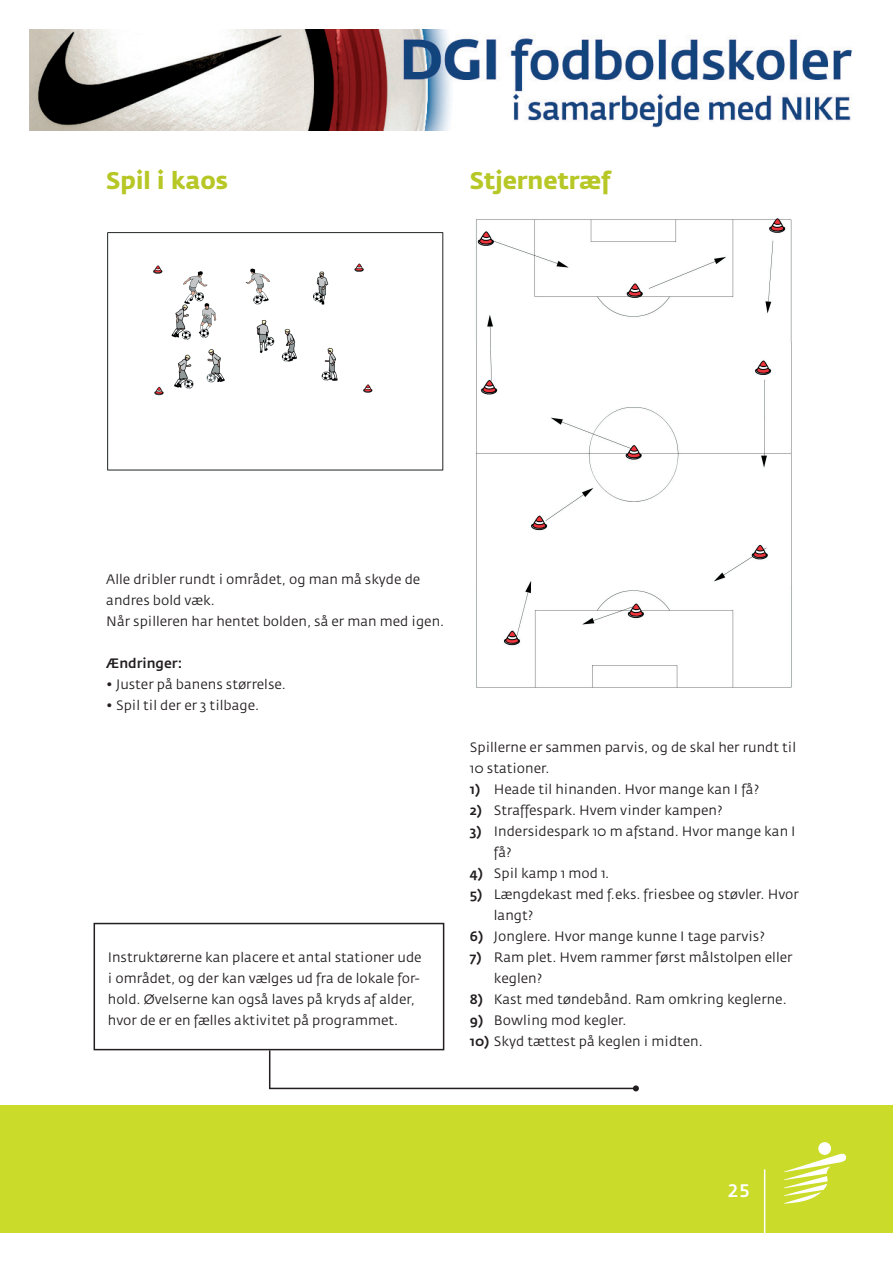
<style>
.page{position:relative;width:893px;height:1263px;background:#fff}
.page>*{position:absolute;margin:0;border:0;box-sizing:border-box;transform-origin:0 0}
.t1{font:24px "Fedra Sans Bold TF";color:#b6c726}
.t2{font:18px "Fedra Sans Medium TF";color:#fff}
.t3{font:13.5px/21px "Fedra Sans";color:#231f20}
.t4{font:500 13.5px "Fedra Sans";color:#231f20}
.s1{font-weight:500}
</style>
<div class="page">
<div style="left:0;top:1106px;width:893px;height:127px;background:#cadb2a"></div>
<hr style="left:764px;top:1169px;width:1px;height:94px;background:#fff">
<div style="left:818px;top:1142px;width:13px;height:13px;background:#fff;border-radius:50%"></div>
<svg style="left:784px;top:1153px;width:62px;height:51px"></svg>
<img style="left:30px;top:30px;width:822px;height:100px">
<img style="left:107px;top:232px;width:337px;height:239px">
<img style="left:476px;top:218px;width:316px;height:470px">
<div style="left:94px;top:923px;width:350px;height:127px;border:2px solid #231f20"></div>
<hr style="left:269px;top:1050px;width:1px;height:38px;background:#231f20">
<hr style="left:269px;top:1088px;width:367px;height:1px;background:#231f20">
<svg style="left:633px;top:1085px;width:6px;height:6px"></svg>
<h1 class="t1" style="left:106px;top:170px;width:123px">Spil i kaos</h1>
<h1 class="t1" style="left:470px;top:170px;width:142px">Stjernetræf</h1>
<p class="t3" style="left:106px;top:570px;width:339px">Alle dribler rundt i området, og man må skyde de andres bold væk.<br>Når spilleren har hentet bolden, så er man med igen.</p>
<p class="t4" style="left:106px;top:658px;width:77px">Ændringer:</p>
<p class="t3" style="left:106px;top:675px;width:181px">• Juster på banens størrelse.</p>
<p class="t3" style="left:106px;top:696px;width:154px">• Spil til der er 3 tilbage.</p>
<p class="t3" style="left:108px;top:948px;width:315px">Instruktørerne kan placere et antal stationer ude i området, og der kan vælges ud fra de lokale for&shy;hold. Øvelserne kan også laves på kryds af alder, hvor de er en fælles aktivitet på programmet.</p>
<p class="t3" style="left:470px;top:738px;width:328px">Spillerne er sammen parvis, og de skal her rundt til<br>10 stationer.</p>
<p class="t3" style="left:470px;top:780px;width:291px"><span class="s1">1)</span> Heade til hinanden. Hvor mange kan I få?</p>
<p class="t3" style="left:470px;top:801px;width:254px"><span class="s1">2)</span> Straffespark. Hvem vinder kampen?</p>
<p class="t3" style="left:494px;top:822px;width:303px;text-indent:-24px"><span class="s1">3)</span> Indersidespark 10 m afstand. Hvor mange kan I få?</p>
<p class="t3" style="left:470px;top:864px;width:141px"><span class="s1">4)</span> Spil kamp 1 mod 1.</p>
<p class="t3" style="left:494px;top:885px;width:307px;text-indent:-24px"><span class="s1">5)</span> Længdekast med f.eks. friesbee og støvler. Hvor langt?</p>
<p class="t3" style="left:470px;top:927px;width:297px"><span class="s1">6)</span> Jonglere. Hvor mange kunne I tage parvis?</p>
<p class="t3" style="left:494px;top:948px;width:300px;text-indent:-24px"><span class="s1">7)</span> Ram plet. Hvem rammer først målstolpen eller keglen?</p>
<p class="t3" style="left:470px;top:990px;width:318px"><span class="s1">8)</span> Kast med tøndebånd. Ram omkring keglerne.</p>
<p class="t3" style="left:470px;top:1011px;width:158px"><span class="s1">9)</span> Bowling mod kegler.</p>
<p class="t3" style="left:470px;top:1032px;width:235px"><span class="s1">10)</span> Skyd tættest på keglen i midten.</p>
<h2 class="t2" style="left:727px;top:1184px;width:25px">25</h2>
</div>
